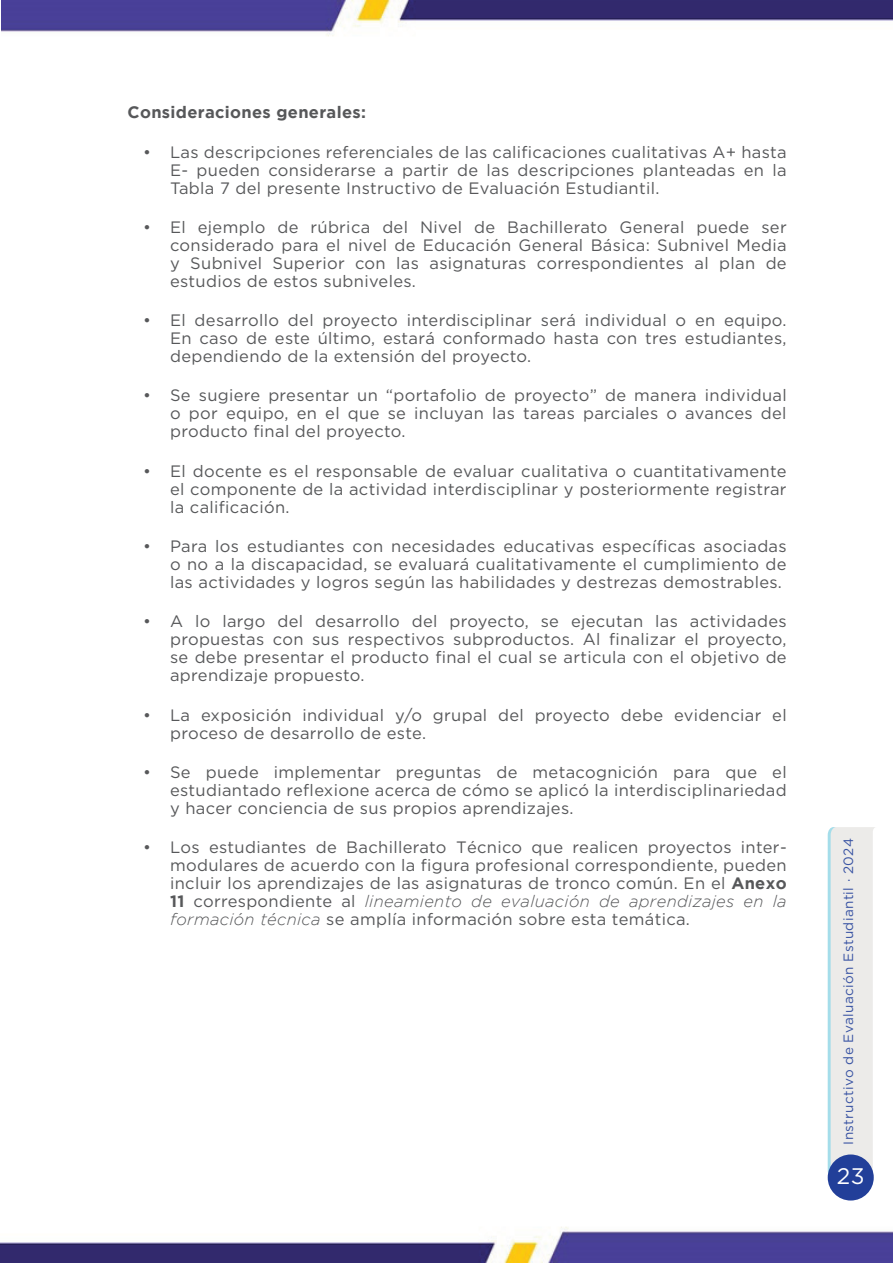
<style>
.page{position:relative;width:893px;height:1263px;background:#fff}
.page>*{position:absolute;margin:0;border:0;box-sizing:border-box;transform-origin:0 0}
.t1{font:22.5px "Gotham";color:#fff}
.t2{font:16.5px/18px "Gotham";letter-spacing:.02em;color:#57585a;text-align:justify}
.t3{font:700 16.5px "Gotham";letter-spacing:.02em;color:#57585a}
.t4{font:13.5px "Gotham";letter-spacing:.03em;color:#3853a3}
.s1{font-weight:700}
.s2{font-weight:300;font-style:italic}
</style>
<div class="page">
<img style="left:1px;top:1174px;width:892px;height:89px">
<img style="left:2px;top:0;width:891px;height:36px">
<svg style="left:828px;top:827px;width:48px;height:372px"></svg>
<div style="left:828px;top:1154px;width:46px;height:46px;background:#223f99;border-radius:50%"></div>
<p class="t3" style="left:128px;top:103px;width:240px">Consideraciones generales:</p>
<p class="t2" style="left:170px;top:142px;width:618px;text-indent:-27px">• Las descripciones referenciales de las calificaciones cualitativas A+ hasta E- pueden considerarse a partir de las descripciones planteadas en la Tabla 7 del presente Instructivo de Evaluación Estudiantil.</p>
<p class="t2" style="left:170px;top:218px;width:618px;text-indent:-27px">• El ejemplo de rúbrica del Nivel de Bachillerato General puede ser considerado para el nivel de Educación General Básica: Subnivel Media y Subnivel Superior con las asignaturas correspondientes al plan de estudios de estos subniveles.</p>
<p class="t2" style="left:170px;top:311px;width:618px;text-indent:-27px">• El desarrollo del proyecto interdisciplinar será individual o en equipo.<br>En caso de este último, estará conformado hasta con tres estudiantes, dependiendo de la extensión del proyecto.</p>
<p class="t2" style="left:170px;top:386px;width:618px;text-indent:-27px">• Se sugiere presentar un “portafolio de proyecto” de manera individual o por equipo, en el que se incluyan las tareas parciales o avances del producto final del proyecto.</p>
<p class="t2" style="left:170px;top:462px;width:618px;text-indent:-27px">• El docente es el responsable de evaluar cualitativa o cuantitativamente el componente de la actividad interdisciplinar y posteriormente registrar la calificación.</p>
<p class="t2" style="left:170px;top:537px;width:618px;text-indent:-27px">• Para los estudiantes con necesidades educativas específicas asociadas o no a la discapacidad, se evaluará cualitativamente el cumplimiento de las actividades y logros según las habilidades y destrezas demostrables.</p>
<p class="t2" style="left:170px;top:612px;width:618px;text-indent:-27px">• A lo largo del desarrollo del proyecto, se ejecutan las actividades propuestas con sus respectivos subproductos. Al finalizar el proyecto, se debe presentar el producto final el cual se articula con el objetivo de aprendizaje propuesto.</p>
<p class="t2" style="left:170px;top:705px;width:618px;text-indent:-27px">• La exposición individual y/o grupal del proyecto debe evidenciar el proceso de desarrollo de este.</p>
<p class="t2" style="left:170px;top:763px;width:618px;text-indent:-27px">• Se puede implementar preguntas de metacognición para que el estudiantado reflexione acerca de cómo se aplicó la interdisciplinariedad y hacer conciencia de sus propios aprendizajes.</p>
<p class="t2" style="left:170px;top:838px;width:618px;text-indent:-27px">• Los estudiantes de Bachillerato Técnico que realicen proyectos inter&shy;modulares de acuerdo con la figura profesional correspondiente, pueden incluir los aprendizajes de las asignaturas de tronco común. En el <span class="s1">Anexo 11</span> correspondiente al <span class="s2">lineamiento de evaluación de aprendizajes en la formación técnica</span> se amplía información sobre esta temática.</p>
<p class="t4" style="left:841px;top:1145px;width:308px;rotate:-90deg">Instructivo de Evaluación Estudiantil · 2024</p>
<h1 class="t1" style="left:837px;top:1164px;width:29px">23</h1>
</div>
